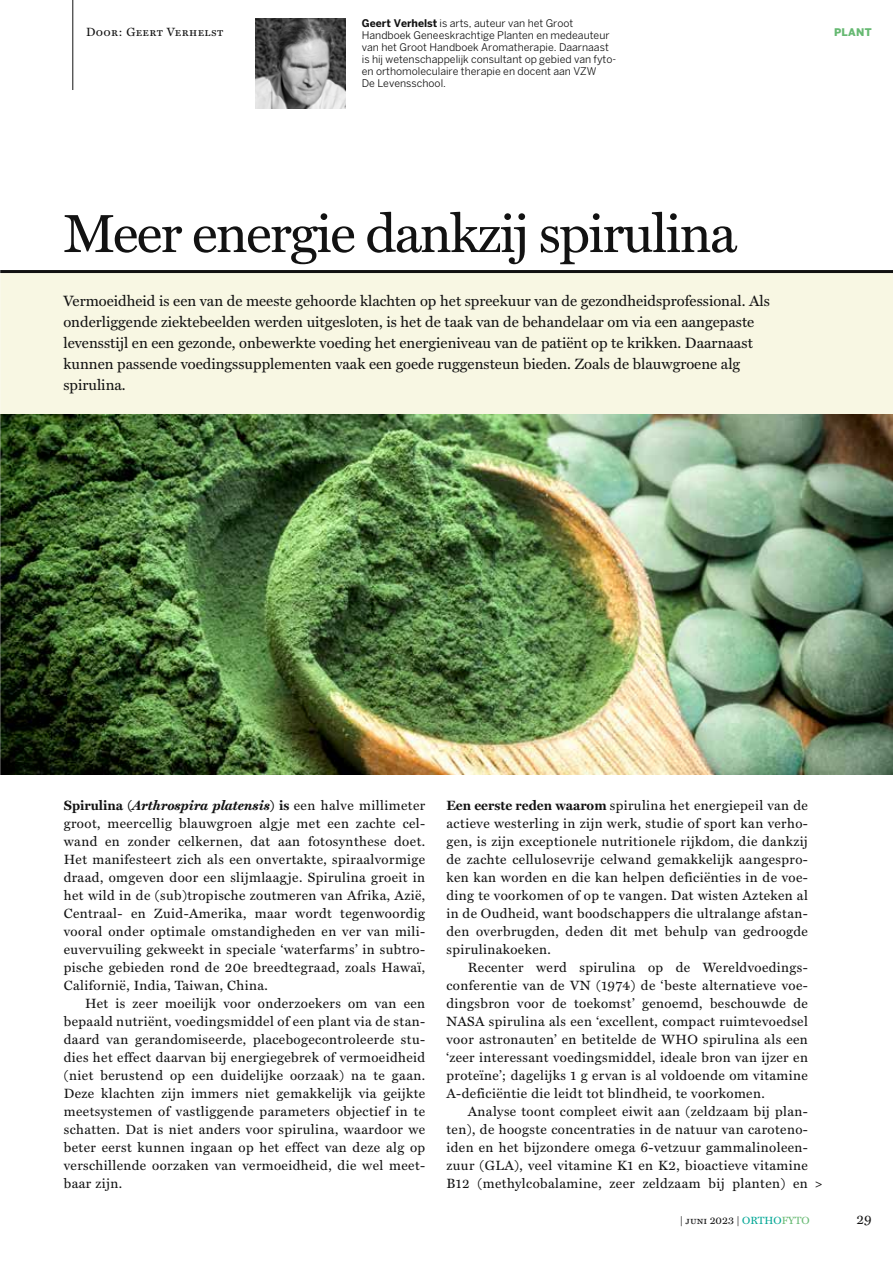
<style>
.page{position:relative;width:893px;height:1263px;background:#fff}
.page>*{position:absolute;margin:0;border:0;box-sizing:border-box;transform-origin:0 0}
.t1{font:54px "Miller Text";letter-spacing:-.03em;color:#121212}
.t2{font:15px/21px "Miller Text";color:#121212}
.t3{font:13.5px/18px "Miller Text";letter-spacing:.03em;color:#121212;text-align:justify}
.t4{font:700 13.5px "Miller Text";color:#121212}
.t5{font:12px "Miller Text SC";letter-spacing:.03em;color:#121212}
.t6{font:10.5px/12px "Benton Sans";color:#121212}
.t7{font:10.5px "Miller Text SC";color:#121212}
.t8{font:900 10.5px "Benton Sans";letter-spacing:.03em;color:#66b972}
.s1{font-weight:700}
.s2{font-weight:700;font-style:italic}
.s3{font-family:"Miller Text";color:#00a695}
.s4{font-family:"Miller Text";color:#66b972}
</style>
<div class="page">
<img style="left:256px;top:18px;width:90px;height:90px">
<hr style="left:72px;top:0;width:1px;height:90px;background:#121212">
<div style="left:0;top:272px;width:893px;height:142px;background:#f8f7e3"></div>
<hr style="left:0;top:270px;width:893px;height:3px;background:#121212">
<img style="left:0;top:414px;width:893px;height:360px">
<svg style="left:0;top:414px;width:1px;height:329px"></svg>
<p class="t5" style="left:86px;top:25px;width:139px">Door: Geert Verhelst</p>
<p class="t6" style="left:362px;top:17px;width:256px"><span class="s1">Geert Verhelst</span> is arts, auteur van het Groot Handboek Geneeskrachtige Planten en medeauteur van het Groot Handboek Aromatherapie. Daarnaast is hij wetenschappelijk consultant op gebied van fyto&shy;en orthomoleculaire therapie en docent aan VZW<br>De Levensschool.</p>
<p class="t8" style="left:834px;top:26px;width:39px">PLANT</p>
<h1 class="t1" style="left:63px;top:202px;width:675px">Meer energie dankzij spirulina</h1>
<p class="t2" style="left:63px;top:290px;width:708px">Vermoeidheid is een van de meeste gehoorde klachten op het spreekuur van de gezondheidsprofessional. Als onderliggende ziektebeelden werden uitgesloten, is het de taak van de behandelaar om via een aangepaste levensstijl en een gezonde, onbewerkte voeding het energieniveau van de patiënt op te krikken. Daarnaast kunnen passende voedingssupplementen vaak een goede ruggensteun bieden. Zoals de blauwgroene alg spirulina.</p>
<p class="t3" style="left:64px;top:796px;width:363px"><span class="s1">Spirulina (</span><span class="s2">Arthrospira platensis</span><span class="s1">) is</span> een halve millimeter groot, meercellig blauwgroen algje met een zachte cel&shy;wand en zonder celkernen, dat aan fotosynthese doet.<br>Het manifesteert zich als een onvertakte, spiraalvormige draad, omgeven door een slijmlaagje. Spirulina groeit in het wild in de (sub)tropische zoutmeren van Afrika, Azië, Centraal- en Zuid-Amerika, maar wordt tegenwoordig vooral onder optimale omstandigheden en ver van mili&shy;euvervuiling gekweekt in speciale ‘waterfarms’ in subtro&shy;pische gebieden rond de 20e breedtegraad, zoals Hawaï, Californië, India, Taiwan, China.</p>
<p class="t3" style="left:64px;top:994px;width:363px;text-indent:21px">Het is zeer moeilijk voor onderzoekers om van een bepaald nutriënt, voedingsmiddel of een plant via de stan&shy;daard van gerandomiseerde, placebogecontroleerde stu&shy;dies het effect daarvan bij energiegebrek of vermoeidheid (niet berustend op een duidelijke oorzaak) na te gaan.<br>Deze klachten zijn immers niet gemakkelijk via geijkte meetsystemen of vastliggende parameters objectief in te schatten. Dat is niet anders voor spirulina, waardoor we beter eerst kunnen ingaan op het effect van deze alg op verschillende oorzaken van vermoeidheid, die wel meet&shy;baar zijn.</p>
<p class="t3" style="left:446px;top:796px;width:363px"><span class="s1">Een eerste reden waarom</span> spirulina het energiepeil van de actieve westerling in zijn werk, studie of sport kan verho&shy;gen, is zijn exceptionele nutritionele rijkdom, die dankzij de zachte cellulosevrije celwand gemakkelijk aangespro&shy;ken kan worden en die kan helpen deficiënties in de voe&shy;ding te voorkomen of op te vangen. Dat wisten Azteken al in de Oudheid, want boodschappers die ultralange afstan&shy;den overbrugden, deden dit met behulp van gedroogde spirulinakoeken.</p>
<p class="t3" style="left:446px;top:958px;width:363px;text-indent:21px">Recenter werd spirulina op de Wereldvoedings&shy;conferentie van de VN (1974) de ‘beste alternatieve voe&shy;dingsbron voor de toekomst’ genoemd, beschouwde de NASA spirulina als een ‘excellent, compact ruimtevoedsel voor astronauten’ en betitelde de WHO spirulina als een ‘zeer interessant voedingsmiddel, ideale bron van ijzer en proteïne’; dagelijks 1 g ervan is al voldoende om vitamine A-deficiëntie die leidt tot blindheid, te voorkomen.</p>
<p class="t3" style="left:446px;top:1102px;width:363px;text-indent:21px">Analyse toont compleet eiwit aan (zeldzaam bij plan&shy;ten), de hoogste concentraties in de natuur van caroteno&shy;ïden en het bijzondere omega 6-vetzuur gammalinoleen&shy;zuur (GLA), veel vitamine K1 en K2, bioactieve vitamine B12 (methylcobalamine, zeer zeldzaam bij planten) en</p>
<p class="t4" style="left:815px;top:1175px;width:9px">&gt;</p>
<p class="t7" style="left:680px;top:1214px;width:131px">| juni 2023 | <span class="s3">ORTHO</span><span class="s4">FYTO</span></p>
<p class="t3" style="left:856px;top:1210px;width:17px">29</p>
</div>
